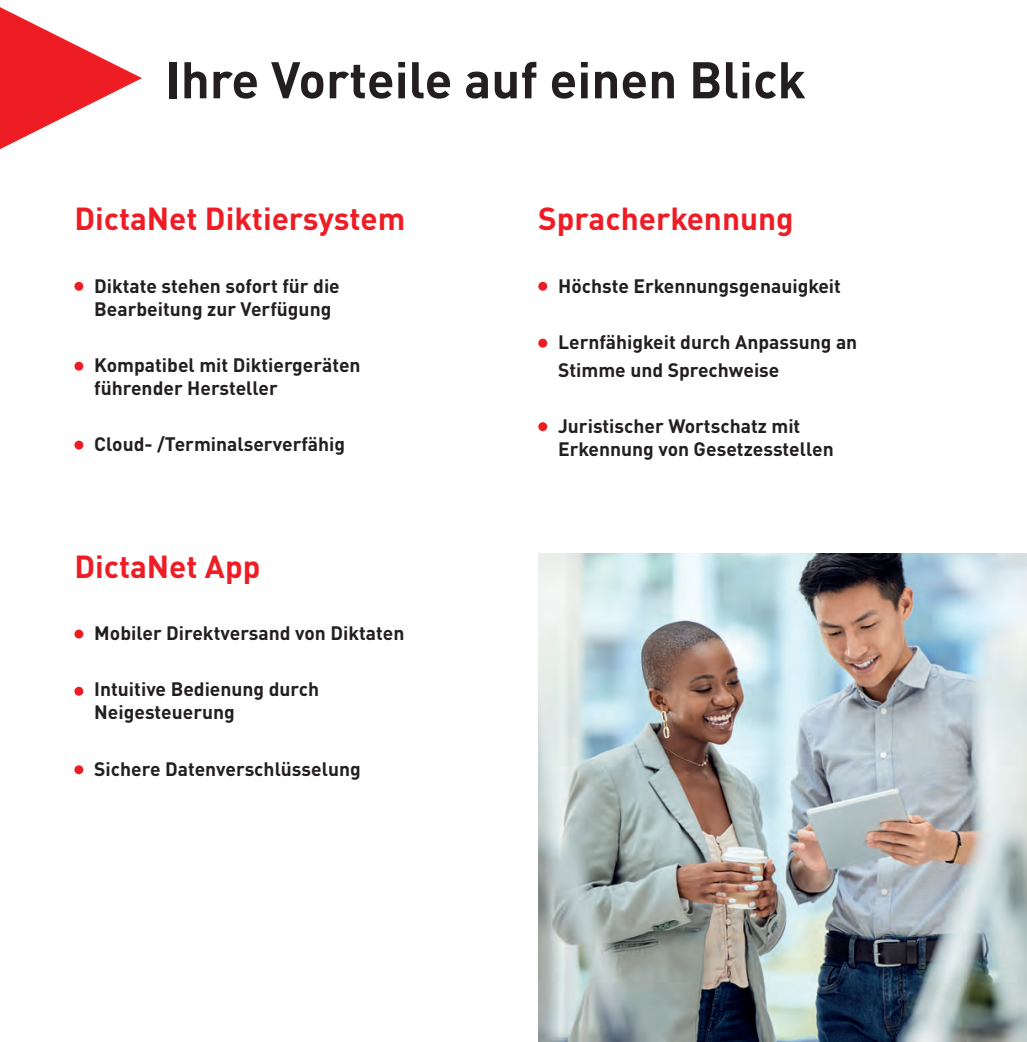
<style>
.page{position:relative;width:1027px;height:1042px;background:#fff}
.page>*{position:absolute;margin:0;border:0;box-sizing:border-box;transform-origin:0 0}
.t1{font:700 50.75px "DIN Pro";color:#231f20}
.t2{font:700 31.5px "DIN Pro";color:#ee1c25}
.t3{font:700 19.25px/23.1px "DIN Pro";color:#231f20}
</style>
<div class="page">
<svg style="left:0;top:7px;width:142px;height:142px"></svg>
<div style="left:74px;top:282px;width:9px;height:9px;background:#ee1d23;border-radius:50%"></div>
<div style="left:538px;top:282px;width:9px;height:9px;background:#ee1d23;border-radius:50%"></div>
<div style="left:74px;top:629px;width:9px;height:9px;background:#ee1d23;border-radius:50%"></div>
<div style="left:74px;top:362px;width:9px;height:9px;background:#ee1d23;border-radius:50%"></div>
<div style="left:538px;top:339px;width:9px;height:9px;background:#ee1d23;border-radius:50%"></div>
<div style="left:74px;top:687px;width:9px;height:9px;background:#ee1d23;border-radius:50%"></div>
<div style="left:74px;top:441px;width:9px;height:8px;background:#ee1d23;border-radius:50%"></div>
<div style="left:538px;top:422px;width:9px;height:9px;background:#ee1d23;border-radius:50%"></div>
<div style="left:74px;top:765px;width:9px;height:9px;background:#ee1d23;border-radius:50%"></div>
<img style="left:538px;top:554px;width:489px;height:488px">
<h1 class="t1" style="left:165px;top:40px;width:642px">Ihre Vorteile auf einen Blick</h1>
<h2 class="t2" style="left:74px;top:194px;width:332px">DictaNet Diktiersystem</h2>
<p class="t3" style="left:94px;top:273px;width:247px">Diktate stehen sofort für die<br>Bearbeitung zur Verfügung</p>
<p class="t3" style="left:94px;top:352px;width:268px">Kompatibel mit Diktiergeräten führender Hersteller</p>
<p class="t3" style="left:94px;top:431px;width:252px">Cloud- /Terminalserverfähig</p>
<h2 class="t2" style="left:74px;top:542px;width:187px">DictaNet App</h2>
<p class="t3" style="left:94px;top:620px;width:312px">Mobiler Direktversand von Diktaten</p>
<p class="t3" style="left:94px;top:677px;width:226px">Intuitive Bedienung durch<br>Neigesteuerung</p>
<p class="t3" style="left:94px;top:756px;width:268px">Sichere Datenverschlüsselung</p>
<h2 class="t2" style="left:538px;top:194px;width:257px">Spracherkennung</h2>
<p class="t3" style="left:558px;top:273px;width:284px">Höchste Erkennungsgenauigkeit</p>
<p class="t3" style="left:558px;top:327px;width:301px;line-height:28px">Lernfähigkeit durch Anpassung an<br>Stimme und Sprechweise</p>
<p class="t3" style="left:558px;top:413px;width:277px">Juristischer Wortschatz mit<br>Erkennung von Gesetzesstellen</p>
</div>
